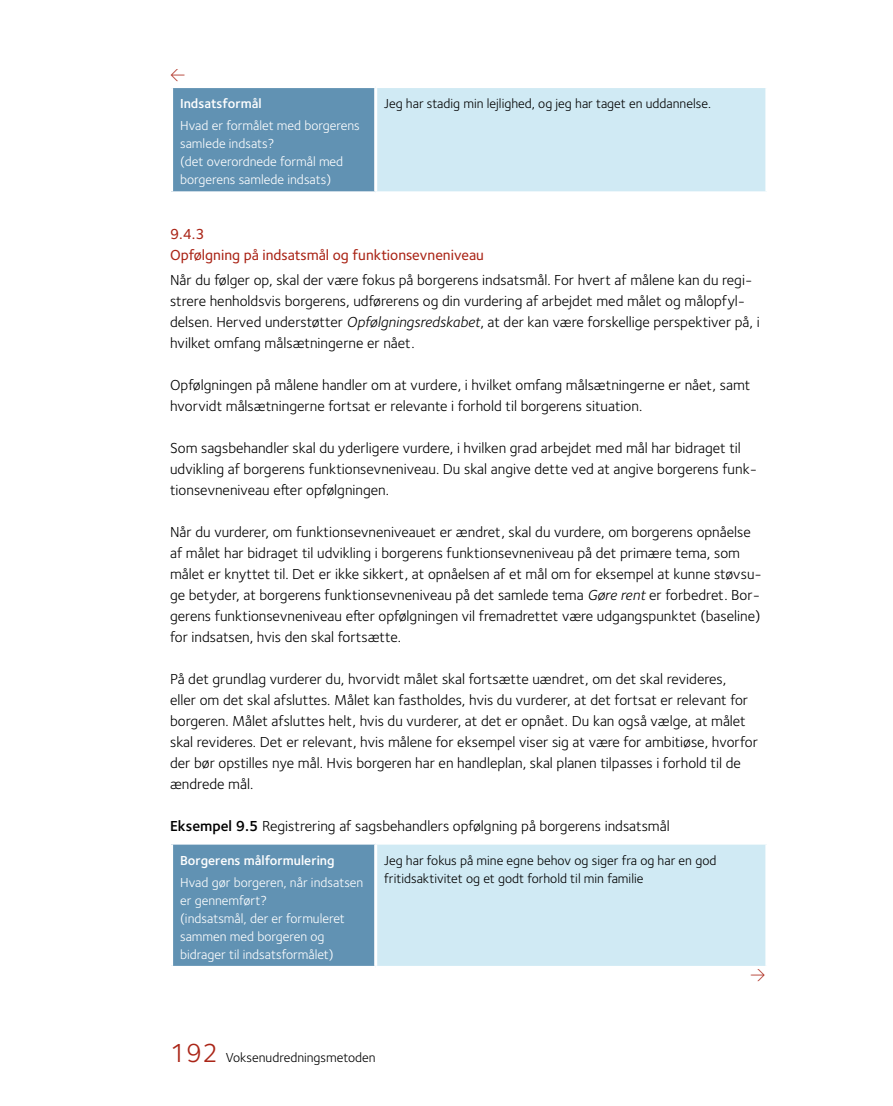
<style>
.page{position:relative;width:893px;height:1106px;background:#fff}
.page>*{position:absolute;margin:0;border:0;box-sizing:border-box;transform-origin:0 0}
.Normal{font:15px/21px "Foundry Sterling";color:#000}
.Figur_boks{font:15px "Foundry Sterling";color:#000}
.H3_H3_uden_ikon{font:500 15px/21px "Foundry Sterling";color:#aa2517}
.t1{font:300 15px "DIN Pro";color:#aa2517}
.Tabel_Tabel{font:13.5px/18px "Foundry Sterling";color:#fff}
.Tabel_Tabel-2{font:13.5px/18px "Foundry Sterling";color:#000}
.Tabel_Tabel_overskrift{font:600 13.5px "Foundry Sterling";color:#fff}
.s1{font-style:italic}
.s2{font-weight:600}
.s3{font-size:27px;color:#aa2517}
</style>
<div class="page">
<div style="left:172px;top:87px;width:204px;height:106px;background:#6192b3"></div>
<div style="left:376px;top:87px;width:391px;height:106px;background:#d0eaf4"></div>
<hr style="left:170px;top:85px;width:206px;height:3px;background:#fff">
<hr style="left:376px;top:85px;width:392px;height:3px;background:#fff">
<hr style="left:374px;top:88px;width:3px;height:103px;background:#fff">
<hr style="left:170px;top:88px;width:3px;height:103px;background:#fff">
<hr style="left:765px;top:88px;width:3px;height:103px;background:#fff">
<hr style="left:170px;top:191px;width:206px;height:3px;background:#fff">
<hr style="left:376px;top:191px;width:392px;height:3px;background:#fff">
<div style="left:172px;top:843px;width:204px;height:124px;background:#6192b3"></div>
<div style="left:376px;top:843px;width:391px;height:124px;background:#d0eaf4"></div>
<hr style="left:374px;top:844px;width:3px;height:121px;background:#fff">
<hr style="left:170px;top:965px;width:206px;height:3px;background:#fff">
<hr style="left:376px;top:965px;width:392px;height:3px;background:#fff">
<hr style="left:170px;top:841px;width:206px;height:3px;background:#fff">
<hr style="left:170px;top:844px;width:3px;height:121px;background:#fff">
<hr style="left:376px;top:841px;width:392px;height:3px;background:#fff">
<hr style="left:765px;top:844px;width:3px;height:121px;background:#fff">
<p class="Tabel_Tabel_overskrift" style="left:180px;top:95px;width:83px">Indsatsformål</p>
<p class="Tabel_Tabel" style="left:180px;top:117px;width:181px">Hvad er formålet med borgerens samlede indsats?</p>
<p class="Tabel_Tabel" style="left:180px;top:153px;width:165px">(det overordnede formål med borgerens samlede indsats)</p>
<p class="Tabel_Tabel-2" style="left:384px;top:95px;width:328px">Jeg har stadig min lejlighed, og jeg har taget en uddannelse.</p>
<h3 class="H3_H3_uden_ikon" style="left:170px;top:223px;width:315px">9.4.3<br>Opfølgning på indsatsmål og funktionsevneniveau</h3>
<p class="Normal" style="left:170px;top:270px;width:591px">Når du følger op, skal der være fokus på borgerens indsatsmål. For hvert af målene kan du regi&shy;strere henholdsvis borgerens, udførerens og din vurdering af arbejdet med målet og målopfyl&shy;delsen. Herved understøtter <span class="s1">Opfølgningsredskabet</span>, at der kan være forskellige perspektiver på, i hvilket omfang målsætningerne er nået.</p>
<p class="Normal" style="left:170px;top:375px;width:582px">Opfølgningen på målene handler om at vurdere, i hvilket omfang målsætningerne er nået, samt hvorvidt målsætningerne fortsat er relevante i forhold til borgerens situation.</p>
<p class="Normal" style="left:170px;top:438px;width:588px">Som sagsbehandler skal du yderligere vurdere, i hvilken grad arbejdet med mål har bidraget til udvikling af borgerens funktionsevneniveau. Du skal angive dette ved at angive borgerens funk&shy;tionsevneniveau efter opfølgningen.</p>
<p class="Normal" style="left:170px;top:522px;width:593px">Når du vurderer, om funktionsevneniveauet er ændret, skal du vurdere, om borgerens opnåelse af målet har bidraget til udvikling i borgerens funktionsevneniveau på det primære tema, som målet er knyttet til. Det er ikke sikkert, at opnåelsen af et mål om for eksempel at kunne støvsu&shy;ge betyder, at borgerens funktionsevneniveau på det samlede tema <span class="s1">Gøre rent</span> er forbedret. Bor&shy;gerens funktionsevneniveau efter opfølgningen vil fremadrettet være udgangspunktet (baseline) for indsatsen, hvis den skal fortsætte.</p>
<p class="Normal" style="left:170px;top:669px;width:589px">På det grundlag vurderer du, hvorvidt målet skal fortsætte uændret, om det skal revideres,<br>eller om det skal afsluttes. Målet kan fastholdes, hvis du vurderer, at det fortsat er relevant for borgeren. Målet afsluttes helt, hvis du vurderer, at det er opnået. Du kan også vælge, at målet skal revideres. Det er relevant, hvis målene for eksempel viser sig at være for ambitiøse, hvorfor der bør opstilles nye mål. Hvis borgeren har en handleplan, skal planen tilpasses i forhold til de ændrede mål.</p>
<p class="Figur_boks" style="left:170px;top:817px;width:501px"><span class="s2">Eksempel 9.5</span> Registrering af sagsbehandlers opfølgning på borgerens indsatsmål</p>
<p class="Tabel_Tabel_overskrift" style="left:180px;top:852px;width:156px">Borgerens målformulering</p>
<p class="Tabel_Tabel" style="left:180px;top:873px;width:185px">Hvad gør borgeren, når indsatsen er gennemført?</p>
<p class="Tabel_Tabel" style="left:180px;top:909px;width:166px">(indsatsmål, der er formuleret sammen med borgeren og bidrager til indsatsformålet)</p>
<p class="Tabel_Tabel-2" style="left:384px;top:851px;width:334px">Jeg har fokus på mine egne behov og siger fra og har en god fritidsaktivitet og et godt forhold til min familie</p>
<p class="Tabel_Tabel-2" style="left:170px;top:1049px;width:207px"><span class="s3">192</span> Voksenudredningsmetoden</p>
<p class="t1" style="left:750px;top:961px;width:17px">→</p>
</div>
